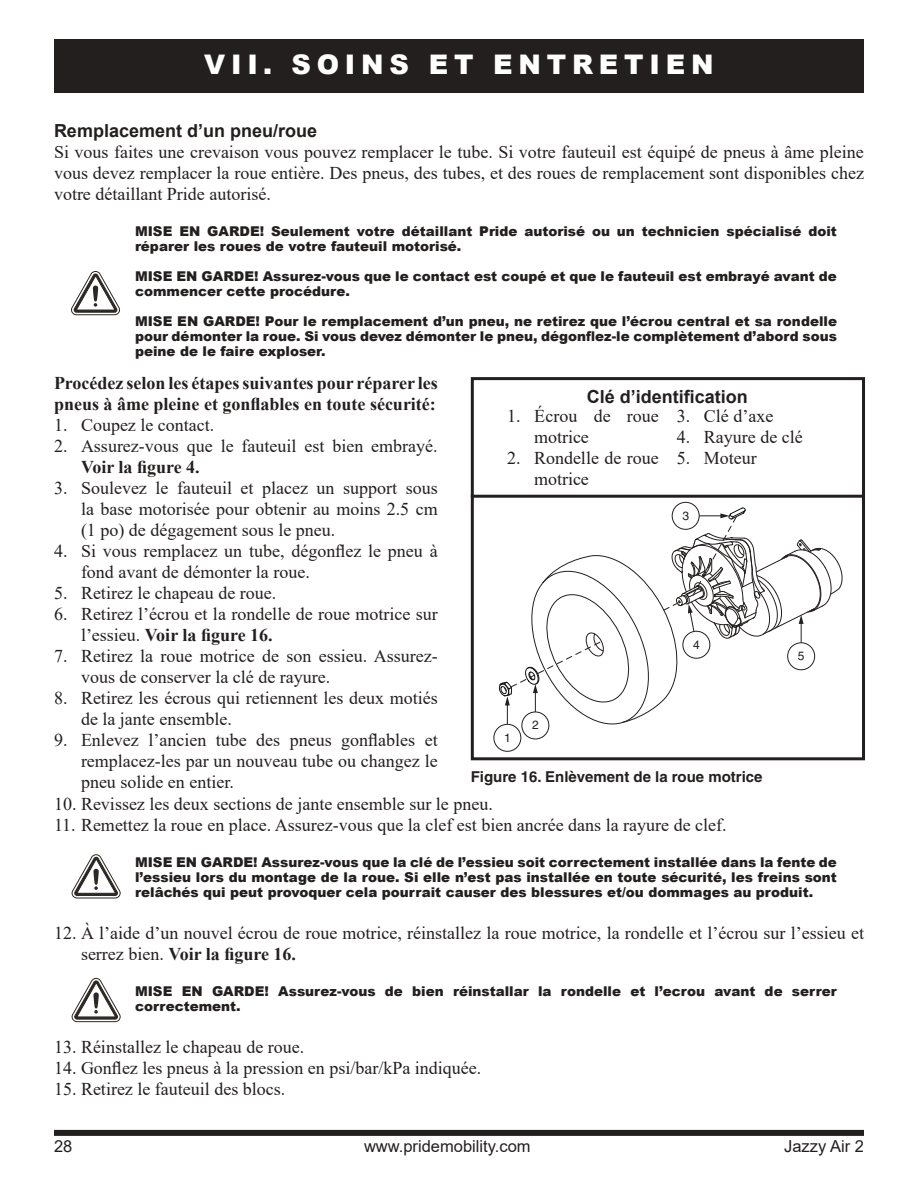
<style>
.page{position:relative;width:918px;height:1188px;background:#fff}
.page>*{position:absolute;margin:0;border:0;box-sizing:border-box;transform-origin:0 0}
.t1{font:900 27px "Arial";letter-spacing:.215em;color:#fff}
.t2{font:18px/21px "Times New Roman";color:#241f1f}
.t3{font:700 18px/21px "Times New Roman";color:#241f1f}
.t4{font:700 18px "Arial";color:#241f1f}
.t5{font:16.5px "Arial";color:#241f1f}
.t6{font:700 15px "Helvetica";color:#241f1f}
.t7{font:900 13.5px/15px "Arial";color:#241f1f}
.t8{font:12px "Helvetica";color:#241f1f}
.s1{font-weight:700}
</style>
<div class="page">
<div style="left:54px;top:39px;width:810px;height:54px;background:#241f1f"></div>
<div style="left:54px;top:1130px;width:810px;height:6px;background:#241f1f"></div>
<div style="left:493px;top:724px;width:28px;height:28px;border:1px solid #241f1f;border-radius:50%"></div>
<svg style="left:522px;top:712px;width:27px;height:27px"></svg>
<div style="left:521px;top:712px;width:28px;height:27px;border:1px solid #241f1f;border-radius:50%"></div>
<svg style="left:672px;top:502px;width:27px;height:27px"></svg>
<div style="left:672px;top:502px;width:28px;height:28px;border:1px solid #241f1f;border-radius:50%"></div>
<svg style="left:499px;top:507px;width:344px;height:227px"></svg>
<div style="left:683px;top:631px;width:27px;height:27px;background:#fff;border-radius:50%"></div>
<div style="left:683px;top:631px;width:27px;height:28px;border:1px solid #241f1f;border-radius:50%"></div>
<div style="left:471px;top:377px;width:394px;height:383px;border:3px solid #241f1f"></div>
<svg style="left:71px;top:271px;width:49px;height:44px"></svg>
<svg style="left:71px;top:855px;width:50px;height:44px"></svg>
<svg style="left:71px;top:978px;width:50px;height:44px"></svg>
<hr style="left:471px;top:495px;width:393px;height:3px;background:#241f1f">
<h1 class="t1" style="left:204px;top:45px;width:511px">VII. SOINS ET ENTRETIEN</h1>
<p class="t4" style="left:54px;top:118px;width:265px">Remplacement d’un pneu/roue</p>
<p class="t2" style="left:54px;top:141px;width:812px;text-align:justify">Si vous faites une crevaison vous pouvez remplacer le tube. Si votre fauteuil est équipé de pneus à âme pleine vous devez remplacer la roue entière. Des pneus, des tubes, et des roues de remplacement sont disponibles chez votre détaillant Pride autorisé.</p>
<p class="t7" style="left:135px;top:224px;width:703px">MISE EN GARDE! Seulement votre détaillant Pride autorisé ou un technicien spécialisé doit réparer les roues de votre fauteuil motorisé.</p>
<p class="t7" style="left:135px;top:269px;width:703px">MISE EN GARDE! Assurez-vous que le contact est coupé et que le fauteuil est embrayé avant de commencer cette procédure.</p>
<p class="t7" style="left:135px;top:314px;width:704px;text-align:justify">MISE EN GARDE! Pour le remplacement d’un pneu, ne retirez que l’écrou central et sa rondelle pour démonter la roue. Si vous devez démonter le pneu, dégonflez-le complètement d’abord sous peine de le faire exploser.</p>
<p class="t3" style="left:54px;top:372px;width:385px">Procédez selon les étapes suivantes pour réparer les pneus à âme pleine et gonflables en toute sécurité:</p>
<p class="t2" style="left:54px;top:414px;width:162px">1. Coupez le contact.</p>
<p class="t2" style="left:54px;top:435px;width:385px">2. Assurez-vous que le fauteuil est bien embrayé.</p>
<p class="t3" style="left:81px;top:456px;width:120px">Voir la figure 4.</p>
<p class="t2" style="left:81px;top:477px;width:358px;text-align:justify;text-indent:-27px">3. Soulevez le fauteuil et placez un support sous la base motorisée pour obtenir au moins 2.5 cm (1 po) de dégagement sous le pneu.</p>
<p class="t2" style="left:81px;top:540px;width:358px;text-indent:-27px">4. Si vous remplacez un tube, dégonflez le pneu à fond avant de démonter la roue.</p>
<p class="t2" style="left:54px;top:582px;width:224px">5. Retirez le chapeau de roue.</p>
<p class="t2" style="left:81px;top:603px;width:358px;text-indent:-27px">6. Retirez l’écrou et la rondelle de roue motrice sur l’essieu. <span class="s1">Voir la figure 16.</span></p>
<p class="t2" style="left:81px;top:645px;width:358px;text-indent:-27px">7. Retirez la roue motrice de son essieu. Assurez&shy;vous de conserver la clé de rayure.</p>
<p class="t2" style="left:81px;top:687px;width:358px;text-indent:-27px">8. Retirez les écrous qui retiennent les deux motiés de la jante ensemble.</p>
<p class="t2" style="left:81px;top:729px;width:358px;text-align:justify;text-indent:-27px">9. Enlevez l’ancien tube des pneus gonflables et remplacez-les par un nouveau tube ou changez le pneu solide en entier.</p>
<p class="t2" style="left:54px;top:793px;width:440px">10. Revissez les deux sections de jante ensemble sur le pneu.</p>
<p class="t2" style="left:54px;top:814px;width:674px">11. Remettez la roue en place. Assurez-vous que la clef est bien ancrée dans la rayure de clef.</p>
<p class="t7" style="left:135px;top:855px;width:703px;text-align:justify">MISE EN GARDE! Assurez-vous que la clé de l’essieu soit correctement installée dans la fente de l’essieu lors du montage de la roue. Si elle n’est pas installée en toute sécurité, les freins sont relâchés qui peut provoquer cela pourrait causer des blessures et/ou dommages au produit.</p>
<p class="t2" style="left:81px;top:922px;width:785px;text-indent:-27px">12. À l’aide d’un nouvel écrou de roue motrice, réinstallez la roue motrice, la rondelle et l’écrou sur l’essieu et serrez bien. <span class="s1">Voir la figure 16.</span></p>
<p class="t7" style="left:135px;top:984px;width:703px">MISE EN GARDE! Assurez-vous de bien réinstallar la rondelle et l’ecrou avant de serrer correctement.</p>
<p class="t2" style="left:54px;top:1036px;width:252px">13. Réinstallez le chapeau de roue.</p>
<p class="t2" style="left:54px;top:1057px;width:429px">14. Gonflez les pneus à la pression en psi/bar/kPa indiquée.</p>
<p class="t2" style="left:54px;top:1078px;width:233px">15. Retirez le fauteuil des blocs.</p>
<p class="t4" style="left:587px;top:384px;width:163px">Clé d’identification</p>
<p class="t2" style="left:534px;top:405px;width:126px;text-indent:-27px">1. Écrou de roue motrice</p>
<p class="t2" style="left:534px;top:447px;width:126px;text-indent:-27px">2. Rondelle de roue motrice</p>
<p class="t2" style="left:677px;top:405px;width:98px">3. Clé d’axe</p>
<p class="t2" style="left:677px;top:426px;width:127px">4. Rayure de clé</p>
<p class="t2" style="left:677px;top:447px;width:81px">5. Moteur</p>
<p class="t8" style="left:682px;top:508px;width:8px">3</p>
<p class="t8" style="left:693px;top:637px;width:8px">4</p>
<p class="t8" style="left:798px;top:649px;width:8px">5</p>
<p class="t8" style="left:532px;top:718px;width:8px">2</p>
<p class="t8" style="left:504px;top:730px;width:8px">1</p>
<p class="t6" style="left:471px;top:768px;width:293px">Figure 16. Enlèvement de la roue motrice</p>
<p class="t5" style="left:54px;top:1134px;width:20px">28</p>
<p class="t5" style="left:364px;top:1134px;width:168px">www.pridemobility.com</p>
<p class="t5" style="left:784px;top:1134px;width:81px">Jazzy Air 2</p>
</div>
